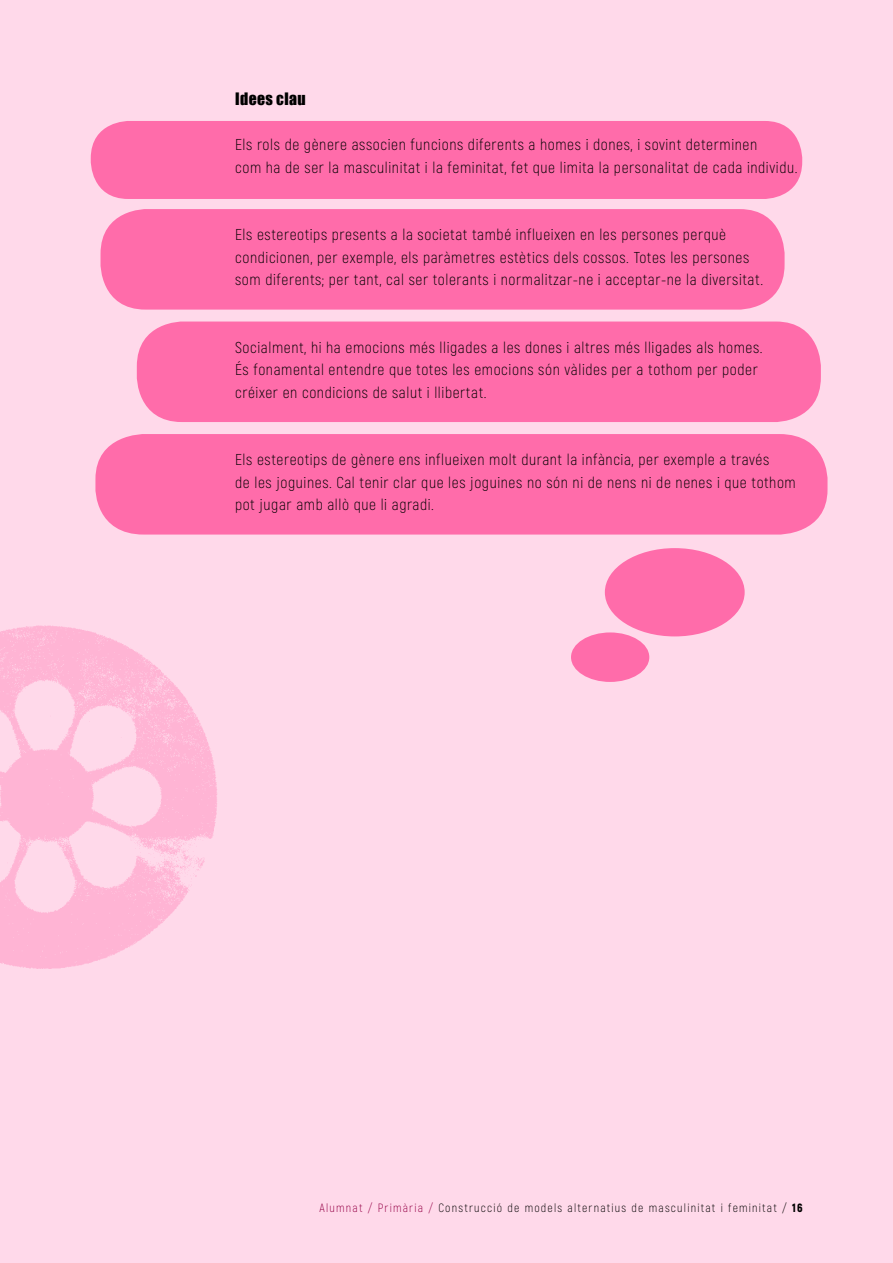
<style>
.page{position:relative;width:893px;height:1263px;background:#ffd9ea}
.page>*{position:absolute;margin:0;border:0;box-sizing:border-box;transform-origin:0 0}
.t1{font:300 15.75px/22.5px "Akrobat";letter-spacing:.04em;color:#000}
.t2{font:15.75px "Impact";letter-spacing:.025em;color:#000}
.t3{font:300 12px "Akrobat";letter-spacing:.1em;color:#000}
.s1{color:#940045}
.s2{font-weight:900}
</style>
<div class="page">
<div style="left:91px;top:121px;width:711px;height:78px;background:#ff6caa;border-radius:38px"></div>
<div style="left:137px;top:321px;width:684px;height:101px;background:#ff6caa;border-radius:45px"></div>
<div style="left:101px;top:209px;width:684px;height:101px;background:#ff6caa;border-radius:45px"></div>
<div style="left:95px;top:434px;width:732px;height:100px;background:#ff6caa;border-radius:47px"></div>
<div style="left:605px;top:548px;width:140px;height:88px;background:#ff6caa;border-radius:50%"></div>
<div style="left:571px;top:632px;width:78px;height:50px;background:#ff6caa;border-radius:50%"></div>
<img style="left:0;top:625px;width:217px;height:344px">
<h2 class="t2" style="left:235px;top:87px;width:72px">Idees clau</h2>
<p class="t1" style="left:235px;top:133px;width:564px">Els rols de gènere associen funcions diferents a homes i dones, i sovint determinen<br>com ha de ser la masculinitat i la feminitat, fet que limita la personalitat de cada individu.</p>
<p class="t1" style="left:235px;top:223px;width:529px">Els estereotips presents a la societat també influeixen en les persones perquè condicionen, per exemple, els paràmetres estètics dels cossos. Totes les persones som diferents; per tant, cal ser tolerants i normalitzar-ne i acceptar-ne la diversitat.</p>
<p class="t1" style="left:235px;top:336px;width:529px">Socialment, hi ha emocions més lligades a les dones i altres més lligades als homes.<br>És fonamental entendre que totes les emocions són vàlides per a tothom per poder créixer en condicions de salut i llibertat.</p>
<p class="t1" style="left:235px;top:448px;width:562px">Els estereotips de gènere ens influeixen molt durant la infància, per exemple a través<br>de les joguines. Cal tenir clar que les joguines no són ni de nens ni de nenes i que tothom pot jugar amb allò que li agradi.</p>
<p class="t3" style="left:319px;top:1201px;width:485px"><span class="s1">Alumnat / Primària /</span> Construcció de models alternatius de masculinitat i feminitat / <span class="s2">16</span></p>
</div>
